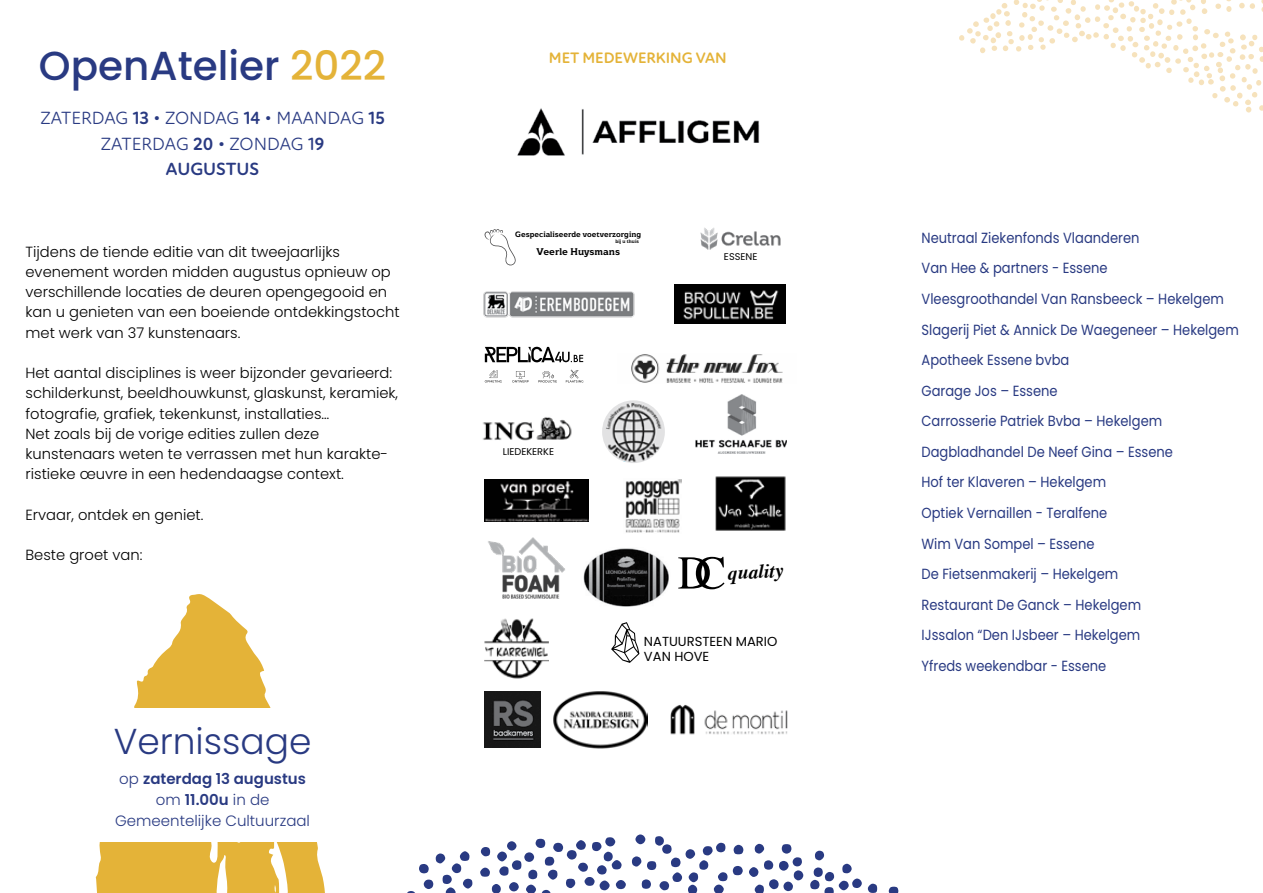
<style>
.page{position:relative;width:1263px;height:893px;background:#fff}
.page>*{position:absolute;margin:0;border:0;box-sizing:border-box;transform-origin:0 0}
.t1{font:500 40.5px "Poppins";color:#293a82}
.t2{font:300 36px "Poppins";color:#293a82}
.t3{font:italic 700 19.8px "Times";color:#000}
.t4{font:18px/25.5px "New Atten Round";color:#293a82;text-align:center}
.t5{font:700 15.45px "New Atten Round";color:#e4b338}
.t6{font:300 15px/21px "Poppins";color:#293a82;text-align:center}
.t7{font:300 14.7px/20.2px "Poppins";color:#000}
.t8{font:14.7px/30.6px "Poppins";color:#293a82;scale:.89 1}
.t9{font:13.05px/15.8px "Poppins";color:#000}
.t10{font:9.75px "Poppins";color:#000}
.t11{font:600 9.75px "Atsanee";color:#000}
.t12{font:600 7.8px "Atsanee";color:#000}
.t13{font:600 4.8px "Atsanee";color:#000}
.s1{color:#e4b338}
.s2{font-weight:700}
.s3{font-weight:500}
.s4{font-weight:600}
</style>
<div class="page">
<svg style="left:95px;top:594px;width:230px;height:299px;fill:#e4b338"></svg>
<div style="left:0;top:709px;width:425px;height:133px;background:#fff"></div>
<img style="left:631px;top:354px;width:152px;height:29px">
<svg style="left:485px;top:347px;width:98px;height:15px"></svg>
<svg style="left:538px;top:371px;width:19px;height:11px"></svg>
<svg style="left:512px;top:371px;width:17px;height:11px"></svg>
<svg style="left:485px;top:370px;width:17px;height:12px"></svg>
<svg style="left:566px;top:370px;width:17px;height:12px"></svg>
<svg style="left:611px;top:622px;width:28px;height:41px"></svg>
<img style="left:488px;top:537px;width:77px;height:62px">
<svg style="left:484px;top:229px;width:32px;height:37px"></svg>
<img style="left:485px;top:480px;width:104px;height:41px">
<img style="left:716px;top:476px;width:70px;height:55px">
<img style="left:485px;top:692px;width:56px;height:56px">
<img style="left:482px;top:417px;width:90px;height:24px">
<img style="left:625px;top:479px;width:56px;height:54px">
<img style="left:700px;top:227px;width:81px;height:23px">
<img style="left:483px;top:291px;width:152px;height:27px">
<img style="left:675px;top:285px;width:110px;height:39px">
<img style="left:695px;top:394px;width:91px;height:59px">
<img style="left:602px;top:400px;width:63px;height:63px;border-radius:31px">
<svg style="left:678px;top:557px;width:46px;height:32px"></svg>
<img style="left:485px;top:618px;width:63px;height:61px">
<img style="left:553px;top:691px;width:94px;height:58px">
<img style="left:517px;top:108px;width:243px;height:48px">
<img style="left:583px;top:548px;width:86px;height:59px">
<div style="left:612px;top:590px;width:33px;height:5px;background:#080808"></div>
<svg style="left:733px;top:866px;width:10px;height:9px"></svg>
<svg style="left:889px;top:887px;width:9px;height:6px"></svg>
<svg style="left:734px;top:845px;width:9px;height:9px"></svg>
<svg style="left:868px;top:884px;width:9px;height:9px"></svg>
<svg style="left:810px;top:851px;width:52px;height:42px"></svg>
<svg style="left:407px;top:851px;width:65px;height:42px"></svg>
<svg style="left:749px;top:844px;width:54px;height:49px"></svg>
<svg style="left:632px;top:834px;width:95px;height:59px"></svg>
<svg style="left:480px;top:837px;width:146px;height:56px"></svg>
<svg style="left:959px;top:0;width:304px;height:113px"></svg>
<img style="left:670px;top:704px;width:118px;height:31px">
<h1 class="t1" style="left:39px;top:43px;width:349px">OpenAtelier <span class="s1">2022</span></h1>
<p class="t4" style="left:40px;top:106px;width:346px">ZATERDAG <span class="s2">13</span> • ZONDAG <span class="s2">14</span> • MAANDAG <span class="s2">15<br></span>ZATERDAG <span class="s2">20</span> • ZONDAG <span class="s3">1</span><span class="s2">9<br>AUGUSTUS</span></p>
<p class="t7" style="left:26px;top:241px;width:376px">Tijdens de tiende editie van dit tweejaarlijks evenement worden midden augustus opnieuw op verschillende locaties de deuren opengegooid en kan u genieten van een boeiende ontdekkingstocht met werk van 37 kunstenaars.</p>
<p class="t7" style="left:26px;top:363px;width:374px">Het aantal disciplines is weer bijzonder gevarieerd: schilderkunst, beeldhouwkunst, glaskunst, keramiek, fotografie, grafiek, tekenkunst, installaties…<br>Net zoals bij de vorige edities zullen deze kunstenaars weten te verrassen met hun karakte&shy;ristieke œuvre in een hedendaagse context.</p>
<p class="t7" style="left:26px;top:505px;width:179px">Ervaar, ontdek en geniet.</p>
<p class="t7" style="left:26px;top:545px;width:118px">Beste groet van:</p>
<h2 class="t2" style="left:114px;top:721px;width:199px">Vernissage</h2>
<p class="t6" style="left:115px;top:768px;width:196px">op <span class="s4">zaterdag 13 augustus </span>om <span class="s4">11.00u</span> in de<br>Gemeentelijke Cultuurzaal</p>
<p class="t5" style="left:549px;top:48px;width:179px">MET MEDEWERKING VAN</p>
<p class="t12" style="left:515px;top:229px;width:127px">Gespecialiseerde voetverzorging</p>
<p class="t13" style="left:615px;top:238px;width:25px">bij u thuis</p>
<p class="t11" style="left:537px;top:246px;width:85px">Veerle Huysmans</p>
<p class="t10" style="left:503px;top:446px;width:53px">LIEDEKERKE</p>
<p class="t10" style="left:724px;top:251px;width:35px">ESSENE</p>
<h3 class="t3" style="left:726px;top:555px;width:58px;rotate:-3deg">quality</h3>
<p class="t9" style="left:644px;top:633px;width:135px">NATUURSTEEN MARIO<br>VAN HOVE</p>
<p class="t8" style="left:921px;top:222px;width:358px">Neutraal Ziekenfonds Vlaanderen<br>Van Hee &amp; partners - Essene<br>Vleesgroothandel Van Ransbeeck – Hekelgem<br>Slagerij Piet &amp; Annick De Waegeneer – Hekelgem<br>Apotheek Essene bvba<br>Garage Jos – Essene<br>Carrosserie Patriek Bvba – Hekelgem<br>Dagbladhandel De Neef Gina – Essene<br>Hof ter Klaveren – Hekelgem<br>Optiek Vernaillen - Teralfene<br>Wim Van Sompel – Essene<br>De Fietsenmakerij – Hekelgem<br>Restaurant De Ganck – Hekelgem<br>IJssalon “Den IJsbeer – Hekelgem<br>Yfreds weekendbar - Essene</p>
</div>
